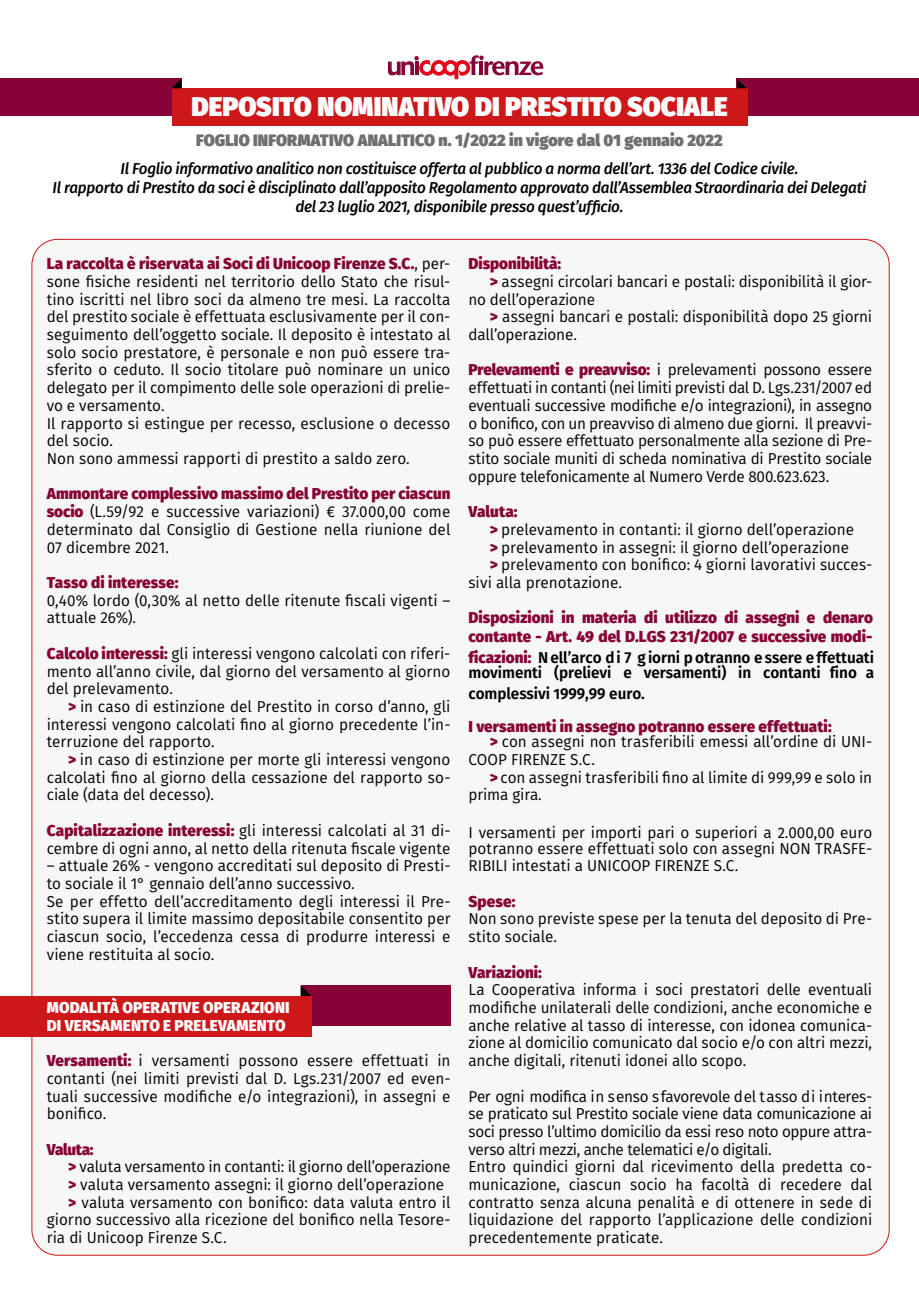
<style>
.page{position:relative;width:919px;height:1289px;background:#fff}
.page>*{position:absolute;margin:0;border:0;box-sizing:border-box;transform-origin:0 0}
.t1{font:900 27px "Fira Sans";color:#fff}
.t2{font:900 16.5px "Fira Sans";letter-spacing:.005em;color:#706f6f}
.t3{font:15.75px/17.7px "Fira Sans";color:#000}
.t4{font:italic 500 15.75px/19.2px "Fira Sans";letter-spacing:-.025em;color:#000;text-align:center}
.t5{font:800 15.75px/18.3px "Fira Sans";color:#870337}
.t6{font:600 15.75px/15.3px "Fira Sans";letter-spacing:-.005em;color:#000}
.t7{font:800 15.75px "Fira Sans";letter-spacing:.01em;color:#fff}
.s1{font-weight:800;color:#870337}
.s2{font-weight:600;color:#000}
.s3{font-weight:600;font-size:15px;color:#000}
.s4{font-size:15px}
</style>
<div class="page">
<div style="left:32px;top:239px;width:857px;height:1016px;background:#f7f7f5;border-radius:26px"></div>
<div style="left:300px;top:985px;width:150px;height:41px;background:#870337"></div>
<div style="left:0;top:995px;width:311px;height:41px;background:#cd1719"></div>
<svg style="left:300px;top:985px;width:10px;height:10px"></svg>
<div style="left:0;top:79px;width:181px;height:37px;background:#870337"></div>
<div style="left:736px;top:79px;width:182px;height:37px;background:#870337"></div>
<div style="left:171px;top:88px;width:576px;height:37px;background:#cd1719"></div>
<svg style="left:172px;top:79px;width:9px;height:9px"></svg>
<svg style="left:736px;top:79px;width:10px;height:9px"></svg>
<svg style="left:388px;top:55px;width:155px;height:24px"></svg>
<p class="t1" style="left:191px;top:88px;width:537px">DEPOSITO NOMINATIVO DI PRESTITO SOCIALE</p>
<p class="t2" style="left:196px;top:128px;width:528px">FOGLIO INFORMATIVO ANALITICO n. 1/2022 in vigore dal 01 gennaio 2022</p>
<p class="t4" style="left:121px;top:159px;width:679px">Il Foglio informativo analitico non costituisce offerta al pubblico a norma dell’art. 1336 del Codice civile.</p>
<p class="t4" style="left:53px;top:178px;width:815px">Il rapporto di Prestito da soci è disciplinato dall’apposito Regolamento approvato dall’Assemblea Straordinaria dei Delegati del 23 luglio 2021, disponibile presso quest’ufficio.</p>
<p class="t3" style="left:47px;top:255px;width:405px;text-align:justify"><span class="s1">La raccolta è riservata ai Soci di Unicoop Firenze S.C.</span>, per&shy;sone fisiche residenti nel territorio dello Stato che risul&shy;tino iscritti nel libro soci da almeno tre mesi. La raccolta del prestito sociale è effettuata esclusivamente per il con&shy;seguimento dell’oggetto sociale. Il deposito è intestato al solo socio prestatore, è personale e non può essere tra&shy;sferito o ceduto. Il socio titolare può nominare un unico delegato per il compimento delle sole operazioni di prelie&shy;vo e versamento.</p>
<p class="t3" style="left:47px;top:414px;width:405px">Il rapporto si estingue per recesso, esclusione o decesso del socio.</p>
<p class="t3" style="left:47px;top:449px;width:364px">Non sono ammessi rapporti di prestito a saldo zero.</p>
<p class="t3" style="left:47px;top:485px;width:405px;text-align:justify"><span class="s1">Ammontare complessivo massimo del Prestito per ciascun socio</span> (L.59/92 e successive variazioni) € 37.000,00 come determinato dal Consiglio di Gestione nella riunione del 07 dicembre 2021.</p>
<p class="t5" style="left:47px;top:573px;width:133px">Tasso di interesse:</p>
<p class="t3" style="left:47px;top:591px;width:405px">0,40% lordo (0,30% al netto delle ritenute fiscali vigenti – attuale 26%).</p>
<p class="t3" style="left:47px;top:644px;width:405px;text-align:justify"><span class="s1">Calcolo interessi:</span> gli interessi vengono calcolati con riferi&shy;mento all’anno civile, dal giorno del versamento al giorno del prelevamento.</p>
<p class="t3" style="left:47px;top:697px;width:405px;text-align:justify;text-indent:21px"><span class="s1">&gt;</span> in caso di estinzione del Prestito in corso d’anno, gli interessi vengono calcolati fino al giorno precedente l’in&shy;terruzione del rapporto.</p>
<p class="t3" style="left:47px;top:750px;width:405px;text-align:justify;text-indent:21px"><span class="s1">&gt;</span> in caso di estinzione per morte gli interessi vengono calcolati fino al giorno della cessazione del rapporto so&shy;ciale (data del decesso).</p>
<p class="t3" style="left:47px;top:821px;width:405px"><span class="s1">Capitalizzazione interessi:</span> gli interessi calcolati al 31 di&shy;cembre di ogni anno, al netto della ritenuta fiscale vigente</p>
<p class="t3" style="left:47px;top:856px;width:405px">– attuale 26% - vengono accreditati sul deposito di Presti&shy;to sociale il 1° gennaio dell’anno successivo.</p>
<p class="t3" style="left:47px;top:892px;width:405px;text-align:justify">Se per effetto dell’accreditamento degli interessi il Pre&shy;stito supera il limite massimo depositabile consentito per ciascun socio, l’eccedenza cessa di produrre interessi e viene restituita al socio.</p>
<p class="t7" style="left:47px;top:996px;width:244px">MODALITÀ OPERATIVE OPERAZIONI</p>
<p class="t7" style="left:47px;top:1014px;width:240px">DI VERSAMENTO E PRELEVAMENTO</p>
<p class="t3" style="left:47px;top:1051px;width:405px;text-align:justify"><span class="s1">Versamenti:</span> i versamenti possono essere effettuati in contanti (nei limiti previsti dal D. Lgs.231/2007 ed even&shy;tuali successive modifiche e/o integrazioni), in assegni e bonifico.</p>
<p class="t5" style="left:47px;top:1139px;width:48px">Valuta:</p>
<p class="t3" style="left:68px;top:1157px;width:384px"><span class="s1">&gt;</span> valuta versamento in contanti: il giorno dell’operazione</p>
<p class="t3" style="left:68px;top:1175px;width:378px"><span class="s1">&gt;</span> valuta versamento assegni: il giorno dell’operazione</p>
<p class="t3" style="left:68px;top:1193px;width:384px"><span class="s1">&gt;</span> valuta versamento con bonifico: data valuta entro il</p>
<p class="t3" style="left:47px;top:1210px;width:405px">giorno successivo alla ricezione del bonifico nella Tesore-</p>
<p class="t3" style="left:47px;top:1228px;width:181px">ria di Unicoop Firenze S.C.</p>
<p class="t5" style="left:468px;top:254px;width:94px">Disponibilità:</p>
<p class="t3" style="left:468px;top:272px;width:405px;text-indent:21px"><span class="s1">&gt;</span> assegni circolari bancari e postali: disponibilità il gior&shy;no dell’operazione</p>
<p class="t3" style="left:468px;top:308px;width:405px;text-indent:21px"><span class="s1">&gt;</span> assegni bancari e postali: disponibilità dopo 25 giorni dall’operazione.</p>
<p class="t3" style="left:468px;top:361px;width:405px;text-align:justify"><span class="s1">Prelevamenti e preavviso:</span> i prelevamenti possono essere effettuati in contanti (nei limiti previsti dal D. Lgs.231/2007 ed eventuali successive modifiche e/o integrazioni), in assegno o bonifico, con un preavviso di almeno due giorni. Il preavvi&shy;so può essere effettuato personalmente alla sezione di Pre&shy;stito sociale muniti di scheda nominativa di Prestito sociale oppure telefonicamente al Numero Verde 800.623.623.</p>
<p class="t5" style="left:468px;top:502px;width:51px">Valuta:</p>
<p class="t3" style="left:489px;top:520px;width:366px"><span class="s1">&gt;</span> prelevamento in contanti: il giorno dell’operazione</p>
<p class="t3" style="left:489px;top:538px;width:361px"><span class="s1">&gt;</span> prelevamento in assegni: il giorno dell’operazione</p>
<p class="t3" style="left:489px;top:556px;width:384px"><span class="s1">&gt;</span> prelevamento con bonifico: 4 giorni lavorativi succes-</p>
<p class="t3" style="left:468px;top:573px;width:155px">sivi alla prenotazione.</p>
<p class="t5" style="left:468px;top:608px;width:406px">Disposizioni in materia di utilizzo di assegni e denaro contante - Art. 49 del D.LGS 231/2007 e successive modi-</p>
<p class="t6" style="left:468px;top:649px;width:407px"><span class="s1">ficazioni:</span> Nell’arco di 7 g iorni potranno e ssere e ffettuati movimenti (prelievi e versamenti) in contanti fino a</p>
<p class="t5" style="left:468px;top:676px;width:364px;line-height:33.2px"><span class="s2">complessivi</span> <span class="s3">1</span><span class="s2">999,99 euro.<br></span>I versamenti in assegno potranno essere effettuati:</p>
<p class="t3" style="left:468px;top:733px;width:405px;text-indent:21px"><span class="s1">&gt;</span> con assegni non trasferibili emessi all’ordine di UNI-<br>COOP FIRENZE S.C.</p>
<p class="t3" style="left:489px;top:768px;width:384px"><span class="s1">&gt;</span> con assegni trasferibili fino al limite di 999,99 e solo in</p>
<p class="t3" style="left:468px;top:786px;width:75px">prima gira.</p>
<p class="t3" style="left:468px;top:824px;width:405px;line-height:15.5px">I versamenti per importi pari o superiori a <span class="s4">2</span>.000,00 euro potranno essere effettuati solo con assegni NON TRASFE-</p>
<p class="t3" style="left:468px;top:856px;width:271px">RIBILI intestati a UNICOOP FIRENZE S.C.</p>
<p class="t3" style="left:468px;top:892px;width:405px"><span class="s1">Spese:<br></span>Non sono previste spese per la tenuta del deposito di Pre&shy;stito sociale.</p>
<p class="t3" style="left:468px;top:963px;width:405px"><span class="s1">Variazioni:<br></span>La Cooperativa informa i soci prestatori delle eventuali modifiche unilaterali delle condizioni, anche economiche e anche relative al tasso di interesse, con idonea comunica&shy;zione al domicilio comunicato dal socio e/o con altri mezzi, anche digitali, ritenuti idonei allo scopo.</p>
<p class="t3" style="left:468px;top:1087px;width:405px">Per ogni modifica in senso sfavorevole del tasso di interes&shy;se praticato sul Prestito sociale viene data comunicazione ai soci presso l’ultimo domicilio da essi reso noto oppure attra&shy;verso altri mezzi, anche telematici e/o digitali.<br>Entro quindici giorni dal ricevimento della predetta co&shy;municazione, ciascun socio ha facoltà di recedere dal contratto senza alcuna penalità e di ottenere in sede di liquidazione del rapporto l’applicazione delle condizioni precedentemente praticate.</p>
</div>
